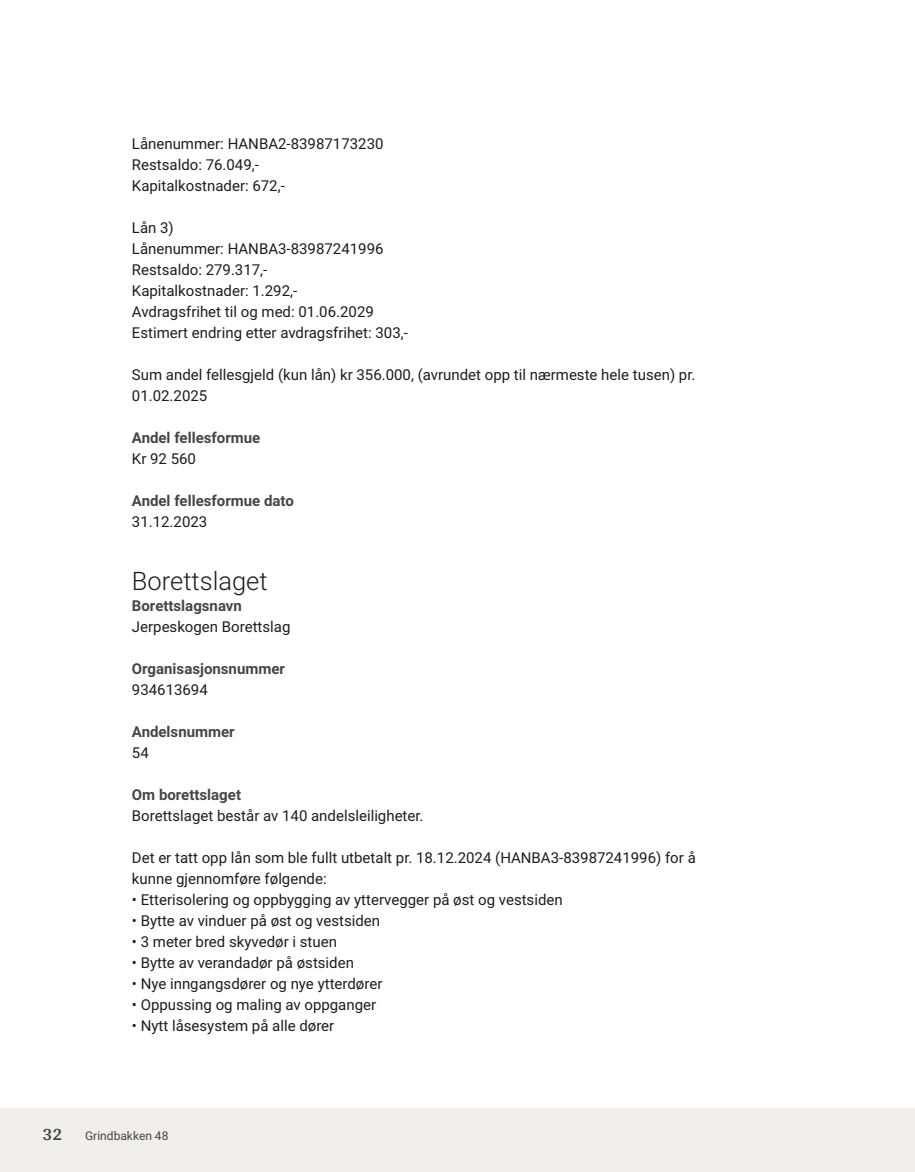
<style>
.page{position:relative;width:915px;height:1172px;background:#fff}
.page>*{position:absolute;margin:0;border:0;box-sizing:border-box;transform-origin:0 0}
.t1{font:300 25.5px "Roboto Vitec";color:#1d1d1b}
.t2{font:700 18px "Arya";color:#414749}
.t3{font:15px/21px "Roboto Vitec";color:#1d1d1b}
.t4{font:700 15px "Roboto Vitec";color:#414749}
.t5{font:12px "Roboto Vitec";color:#414749}
</style>
<div class="page">
<div style="left:0;top:1108px;width:914px;height:64px;background:#f2eeea"></div>
<hr style="left:914px;top:1108px;width:1px;height:64px;background:#f2eeea">
<p class="t3" style="left:132px;top:132px;width:253px">Lånenummer: HANBA2‑83987173230<br>Restsaldo: 76.049,‑<br>Kapitalkostnader: 672,‑</p>
<p class="t3" style="left:132px;top:216px;width:277px">Lån 3)<br>Lånenummer: HANBA3‑83987241996<br>Restsaldo: 279.317,‑<br>Kapitalkostnader: 1.292,‑<br>Avdragsfrihet til og med: 01.06.2029<br>Estimert endring etter avdragsfrihet: 303,‑</p>
<p class="t3" style="left:132px;top:363px;width:565px">Sum andel fellesgjeld (kun lån) kr 356.000, (avrundet opp til nærmeste hele tusen) pr.<br>01.02.2025</p>
<p class="t4" style="left:132px;top:427px;width:130px">Andel fellesformue</p>
<p class="t3" style="left:132px;top:447px;width:66px">Kr 92 560</p>
<p class="t4" style="left:132px;top:490px;width:163px">Andel fellesformue dato</p>
<p class="t3" style="left:132px;top:510px;width:77px">31.12.2023</p>
<h1 class="t1" style="left:132px;top:563px;width:137px">Borettslaget</h1>
<p class="t4" style="left:132px;top:595px;width:111px">Borettslagsnavn</p>
<p class="t3" style="left:132px;top:615px;width:160px">Jerpeskogen Borettslag</p>
<p class="t4" style="left:132px;top:658px;width:154px">Organisasjonsnummer</p>
<p class="t3" style="left:132px;top:678px;width:77px">934613694</p>
<p class="t4" style="left:132px;top:721px;width:104px">Andelsnummer</p>
<p class="t3" style="left:132px;top:741px;width:18px">54</p>
<p class="t4" style="left:132px;top:784px;width:111px">Om borettslaget</p>
<p class="t3" style="left:132px;top:804px;width:293px">Borettslaget består av 140 andelsleiligheter.</p>
<p class="t3" style="left:132px;top:846px;width:565px">Det er tatt opp lån som ble fullt utbetalt pr. 18.12.2024 (HANBA3‑83987241996) for å kunne gjennomføre følgende:</p>
<p class="t3" style="left:132px;top:888px;width:432px">• Etterisolering og oppbygging av yttervegger på øst og vestsiden</p>
<p class="t3" style="left:132px;top:909px;width:249px">• Bytte av vinduer på øst og vestsiden</p>
<p class="t3" style="left:132px;top:930px;width:206px">• 3 meter bred skyvedør i stuen</p>
<p class="t3" style="left:132px;top:951px;width:223px">• Bytte av verandadør på østsiden</p>
<p class="t3" style="left:132px;top:972px;width:252px">• Nye inngangsdører og nye ytterdører</p>
<p class="t3" style="left:132px;top:993px;width:246px">• Oppussing og maling av oppganger</p>
<p class="t3" style="left:132px;top:1014px;width:204px">• Nytt låsesystem på alle dører</p>
<p class="t2" style="left:43px;top:1123px;width:21px">32</p>
<p class="t5" style="left:85px;top:1127px;width:85px">Grindbakken 48</p>
</div>
